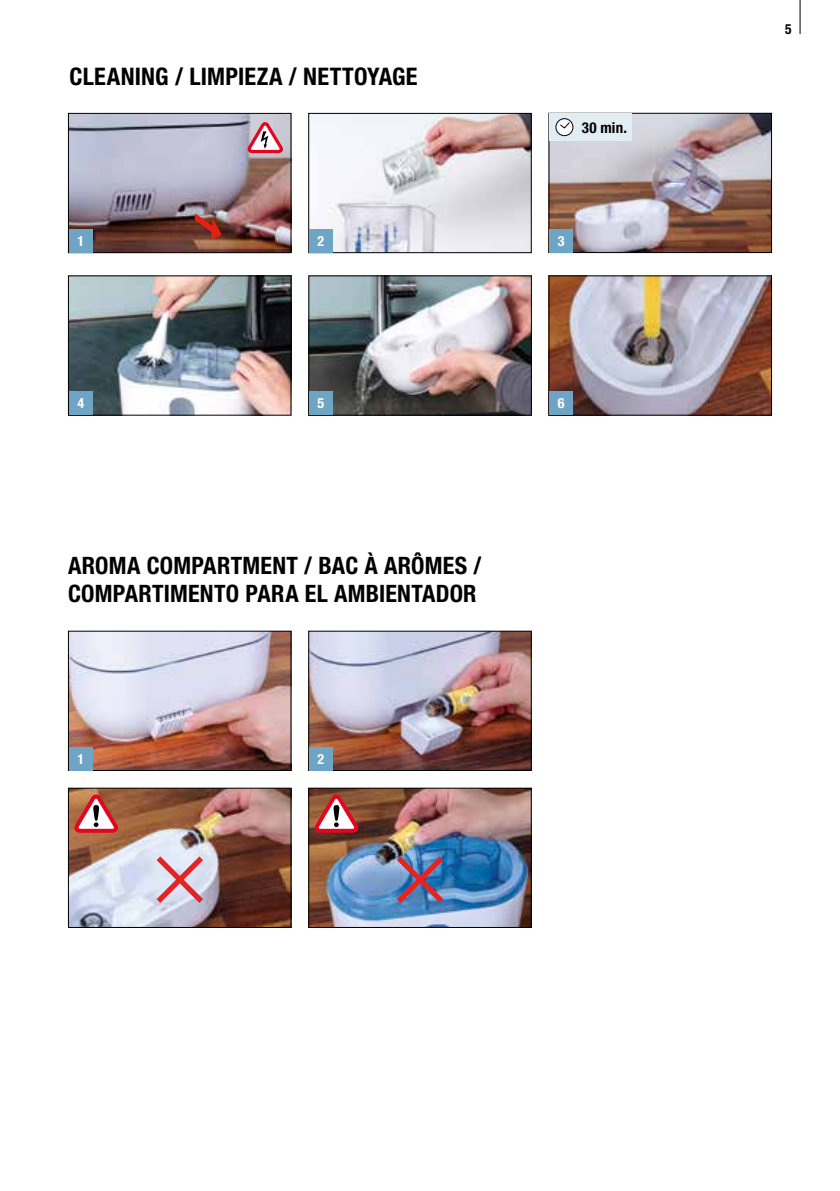
<style>
.page{position:relative;width:840px;height:1191px;background:#fff}
.page>*{position:absolute;margin:0;border:0;box-sizing:border-box;transform-origin:0 0}
.t1{font:700 condensed 24.2px "Helvetica Neue LTW1 G";letter-spacing:.01em;color:#000}
.t2{font:700 condensed 24px/29px "Helvetica Neue LTW1 G";letter-spacing:.01em;color:#000}
.t3{font:700 condensed 15px "Helvetica Neue LTW1 G";color:#000}
.t4{font:700 condensed 14px "Helvetica Neue LTW1 G";color:#fff}
.t5{font:700 condensed 14px "Helvetica Neue LTW1 G";color:#000;scale:.96 1}
</style>
<div class="page">
<hr style="left:799px;top:0;width:1px;height:34px;background:#000">
<img style="left:550px;top:277px;width:219px;height:136px">
<img style="left:310px;top:633px;width:219px;height:136px">
<div style="left:308px;top:631px;width:223px;height:140px;border:1px solid #000"></div>
<img style="left:70px;top:633px;width:219px;height:136px">
<div style="left:68px;top:631px;width:223px;height:140px;border:1px solid #000"></div>
<div style="left:309px;top:747px;width:24px;height:23px;background:#6ea5c4"></div>
<div style="left:69px;top:747px;width:24px;height:23px;background:#6ea5c4"></div>
<img style="left:70px;top:790px;width:219px;height:135px">
<div style="left:68px;top:788px;width:223px;height:139px;border:1px solid #000"></div>
<img style="left:310px;top:790px;width:219px;height:135px">
<div style="left:308px;top:788px;width:223px;height:139px;border:1px solid #000"></div>
<svg style="left:74px;top:794px;width:44px;height:38px"></svg>
<svg style="left:314px;top:794px;width:44px;height:38px"></svg>
<img style="left:70px;top:115px;width:219px;height:136px">
<div style="left:68px;top:113px;width:223px;height:140px;border:1px solid #000"></div>
<img style="left:550px;top:115px;width:219px;height:136px">
<div style="left:548px;top:113px;width:223px;height:140px;border:1px solid #000"></div>
<img style="left:70px;top:277px;width:219px;height:136px">
<div style="left:68px;top:275px;width:223px;height:140px;border:1px solid #000"></div>
<img style="left:310px;top:277px;width:219px;height:136px">
<div style="left:308px;top:275px;width:223px;height:140px;border:1px solid #000"></div>
<img style="left:310px;top:115px;width:219px;height:136px">
<div style="left:308px;top:113px;width:223px;height:140px;border:1px solid #000"></div>
<div style="left:69px;top:229px;width:24px;height:23px;background:#6ea5c4"></div>
<div style="left:69px;top:391px;width:24px;height:24px;background:#6ea5c4"></div>
<div style="left:309px;top:391px;width:24px;height:24px;background:#6ea5c4"></div>
<div style="left:549px;top:391px;width:24px;height:24px;background:#6ea5c4"></div>
<div style="left:309px;top:229px;width:24px;height:23px;background:#6ea5c4"></div>
<div style="left:549px;top:229px;width:24px;height:23px;background:#6ea5c4"></div>
<div style="left:549px;top:114px;width:82px;height:27px;background:#e2edf3"></div>
<svg style="left:555px;top:119px;width:17px;height:17px"></svg>
<div style="left:555px;top:118px;width:18px;height:18px;border:1px solid #000;border-radius:50%"></div>
<svg style="left:559px;top:121px;width:11px;height:8px"></svg>
<svg style="left:247px;top:122px;width:36px;height:31px"></svg>
<svg style="left:194px;top:213px;width:27px;height:27px"></svg>
<svg style="left:156px;top:855px;width:47px;height:48px;background:#dbe2f4"></svg>
<svg style="left:396px;top:855px;width:47px;height:48px;background:#4c87bf"></svg>
<p class="t1" style="left:69px;top:62px;width:349px">CLEANING / LIMPIEZA / NETTOYAGE</p>
<p class="t3" style="left:581px;top:118px;width:47px">30 min.</p>
<p class="t4" style="left:77px;top:232px;width:8px">1</p>
<p class="t4" style="left:317px;top:232px;width:8px">2</p>
<p class="t4" style="left:557px;top:232px;width:8px">3</p>
<p class="t4" style="left:77px;top:395px;width:8px">4</p>
<p class="t4" style="left:317px;top:395px;width:8px">5</p>
<p class="t4" style="left:557px;top:395px;width:8px">6</p>
<p class="t2" style="left:68px;top:550px;width:415px">AROMA COMPARTMENT / BAC À ARÔMES /<br>COMPARTIMENTO PARA EL AMBIENTADOR</p>
<p class="t4" style="left:77px;top:750px;width:8px">1</p>
<p class="t4" style="left:317px;top:750px;width:8px">2</p>
<p class="t5" style="left:784px;top:21px;width:8px">5</p>
</div>
